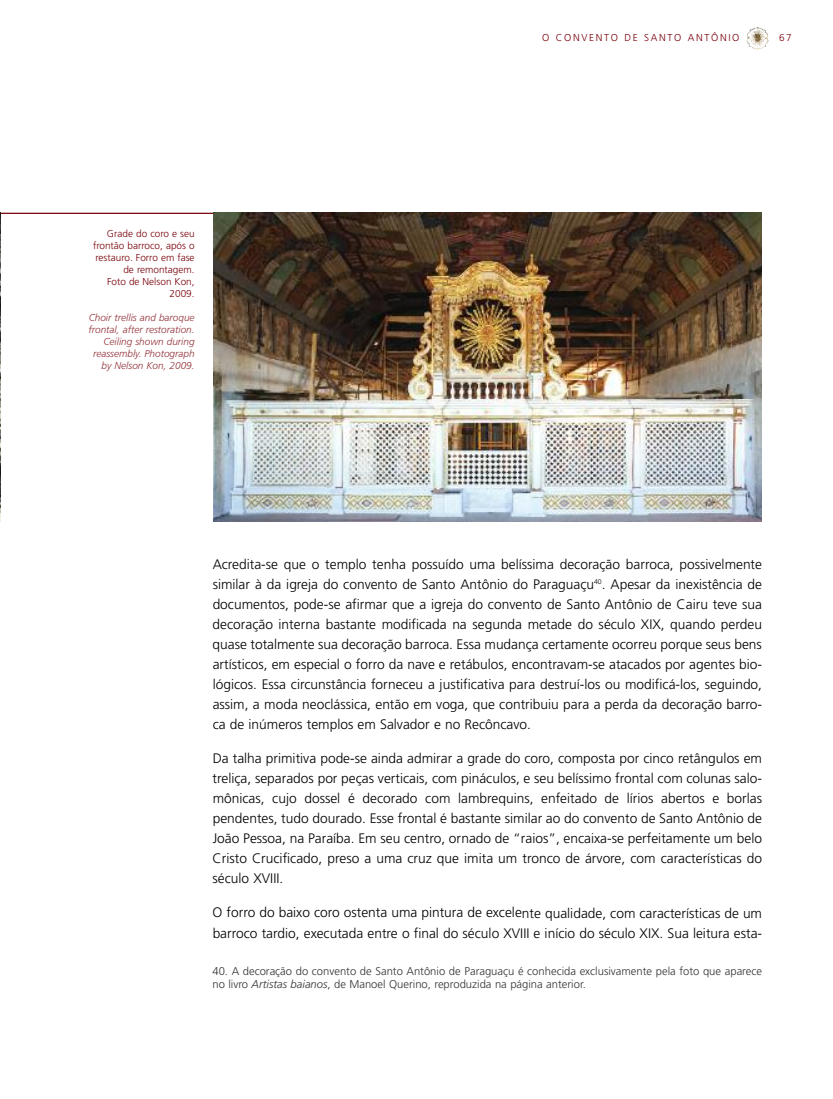
<style>
.page{position:relative;width:833px;height:1099px;background:#fff}
.page>*{position:absolute;margin:0;border:0;box-sizing:border-box;transform-origin:0 0}
.t1{font:300 13.75px/20px "Frutiger";color:#000;text-align:justify}
.t2{font:300 11.25px/13.5px "Frutiger";color:#333}
.t3{font:italic 300 10px/12px "Frutiger";color:#93333b;text-align:right}
.t4{font:300 10px/12px "Frutiger";color:#78000a;text-align:right}
.t5{font:300 10px "Frutiger";letter-spacing:.165em;color:#78000a}
.s1{font-style:italic}
</style>
<div class="page">
<hr style="left:0;top:213px;width:220px;height:1px;background:#78000a">
<img style="left:746px;top:27px;width:22px;height:23px">
<img style="left:0;top:213px;width:1px;height:308px">
<img style="left:213px;top:213px;width:549px;height:308px">
<p class="t5" style="left:542px;top:33px;width:199px">O CONVENTO DE SANTO ANTÔNIO</p>
<p class="t4" style="left:779px;top:32px;width:14px">67</p>
<p class="t4" style="left:93px;top:228px;width:103px">Grade do coro e seu frontão barroco, após o restauro. Forro em fase de remontagem.<br>Foto de Nelson Kon,<br>2009.</p>
<p class="t3" style="left:88px;top:312px;width:108px">Choir trellis and baroque frontal, after restoration.<br>Ceiling shown during reassembly. Photograph by Nelson Kon, 2009.</p>
<p class="t1" style="left:213px;top:555px;width:551px">Acredita-se que o templo tenha possuído uma belíssima decoração barroca, possivelmente similar à da igreja do convento de Santo Antônio do Paraguaçu<sup>40</sup>. Apesar da inexistência de documentos, pode-se afirmar que a igreja do convento de Santo Antônio de Cairu teve sua decoração interna bastante modificada na segunda metade do século XIX, quando perdeu quase totalmente sua decoração barroca. Essa mudança certamente ocorreu porque seus bens artísticos, em especial o forro da nave e retábulos, encontravam-se atacados por agentes bio&shy;lógicos. Essa circunstância forneceu a justificativa para destruí-los ou modificá-los, seguindo, assim, a moda neoclássica, então em voga, que contribuiu para a perda da decoração barro&shy;ca de inúmeros templos em Salvador e no Recôncavo.</p>
<p class="t1" style="left:213px;top:749px;width:551px">Da talha primitiva pode-se ainda admirar a grade do coro, composta por cinco retângulos em treliça, separados por peças verticais, com pináculos, e seu belíssimo frontal com colunas salo&shy;mônicas, cujo dossel é decorado com lambrequins, enfeitado de lírios abertos e borlas pendentes, tudo dourado. Esse frontal é bastante similar ao do convento de Santo Antônio de João Pessoa, na Paraíba. Em seu centro, ornado de “raios”, encaixa-se perfeitamente um belo Cristo Crucificado, preso a uma cruz que imita um tronco de árvore, com características do século XVIII.</p>
<p class="t1" style="left:213px;top:903px;width:551px">O forro do baixo coro ostenta uma pintura de excelente qualidade, com características de um barroco tardio, executada entre o final do século XVIII e início do século XIX. Sua leitura esta-</p>
<p class="t2" style="left:212px;top:964px;width:551px">40. A decoração do convento de Santo Antônio de Paraguaçu é conhecida exclusivamente pela foto que aparece no livro <span class="s1">Artistas baianos</span>, de Manoel Querino, reproduzida na página anterior.</p>
</div>
